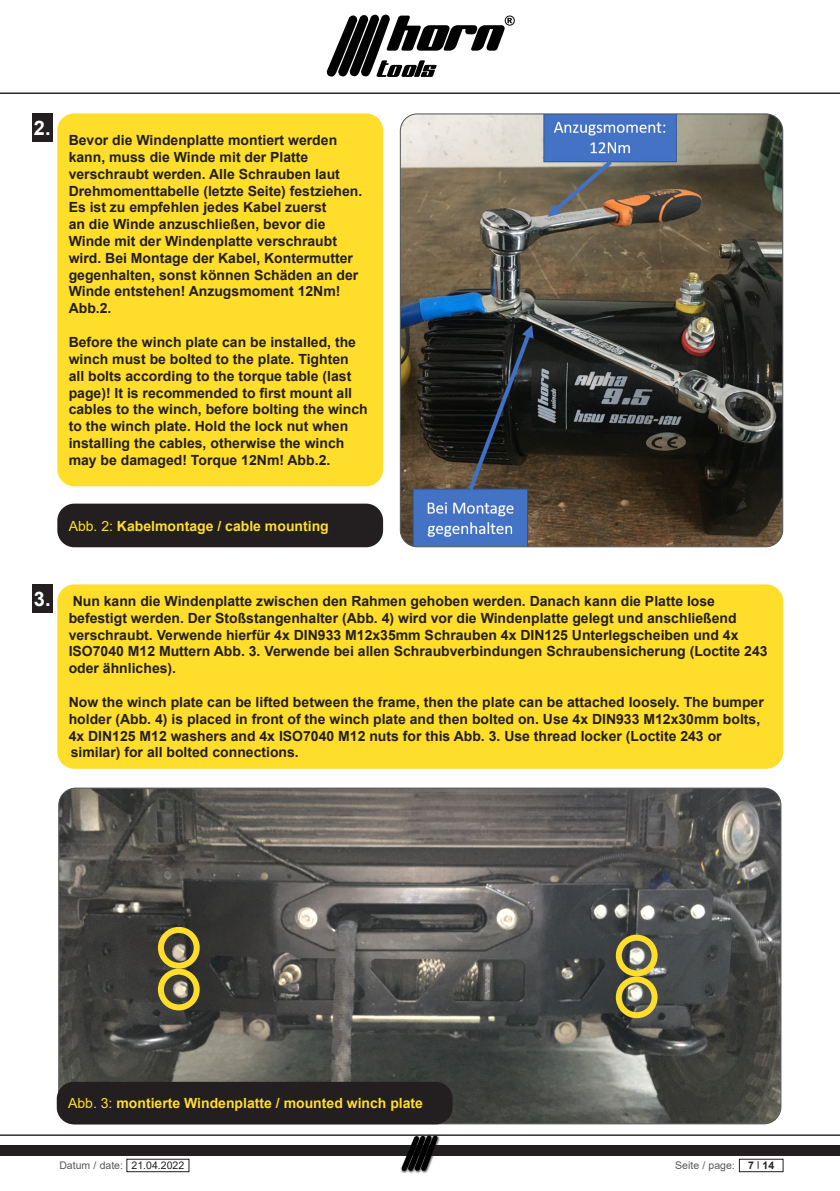
<style>
.page{position:relative;width:840px;height:1191px;background:#fff}
.page>*{position:absolute;margin:0;border:0;box-sizing:border-box;transform-origin:0 0}
.t1{font:700 20px "Arial";color:#fff}
.t2{font:700 14px/16.8px "Arial";color:#231f20}
.t3{font:700 14px "Arial";color:#ffdd2b}
.t4{font:10.4px "Arial";color:#57585a}
.t5{font:700 10.4px "Arial";color:#231f20}
.s1{font-weight:400}
.s2{color:#231f20}
</style>
<div class="page">
<svg style="left:0;top:18px;width:839px;height:76px"></svg>
<svg style="left:326px;top:14px;width:188px;height:63px"></svg>
<svg style="left:0;top:1134px;width:839px;height:40px"></svg>
<div style="left:0;top:1146px;width:839px;height:10px;background:#231f20"></div>
<div style="left:400px;top:1135px;width:40px;height:38px;background:#231f20;opacity:.75"></div>
<svg style="left:401px;top:1135px;width:36px;height:36px"></svg>
<div style="left:739px;top:1159px;width:43px;height:12px;background:#fff"></div>
<div style="left:738px;top:1159px;width:44px;height:12px;border:1px solid #231f20"></div>
<div style="left:127px;top:1159px;width:62px;height:12px;background:#fff"></div>
<div style="left:127px;top:1159px;width:62px;height:12px;border:1px solid #231f20"></div>
<div style="left:57px;top:503px;width:326px;height:44px;background:#231f20;border-radius:17px"></div>
<img style="left:401px;top:114px;width:381px;height:433px">
<div style="left:32px;top:113px;width:21px;height:29px;background:#231f20"></div>
<div style="left:57px;top:113px;width:326px;height:373px;background:#ffdd2b;border-radius:17px"></div>
<img style="left:59px;top:789px;width:721px;height:334px">
<div style="left:615px;top:934px;width:42px;height:42px;border:6px solid #ffdd2b;border-radius:50%"></div>
<div style="left:32px;top:584px;width:21px;height:29px;background:#231f20"></div>
<div style="left:57px;top:584px;width:725px;height:185px;background:#ffdd2b;border-radius:17px"></div>
<div style="left:615px;top:976px;width:42px;height:42px;border:6px solid #ffdd2b;border-radius:50%"></div>
<div style="left:158px;top:927px;width:41px;height:41px;border:6px solid #ffdd2b;border-radius:50%"></div>
<div style="left:158px;top:968px;width:41px;height:42px;border:6px solid #ffdd2b;border-radius:50%"></div>
<div style="left:57px;top:1081px;width:395px;height:43px;background:#231f20;border-radius:17px"></div>
<p class="t1" style="left:34px;top:114px;width:18px">2.</p>
<p class="t2" style="left:69px;top:132px;width:295px">Bevor die Windenplatte montiert werden kann, muss die Winde mit der Platte verschraubt werden. Alle Schrauben laut Drehmomenttabelle (letzte Seite) festziehen.<br>Es ist zu empfehlen jedes Kabel zuerst<br>an die Winde anzuschließen, bevor die Winde mit der Windenplatte verschraubt wird. Bei Montage der Kabel, Kontermutter gegenhalten, sonst können Schäden an der Winde entstehen! Anzugsmoment 12Nm!<br>Abb.2.</p>
<p class="t2" style="left:69px;top:334px;width:300px">Before the winch plate can be installed, the winch must be bolted to the plate. Tighten all bolts according to the torque table (last page)! It is recommended to first mount all cables to the winch, before bolting the winch to the winch plate. Hold the lock nut when installing the cables, otherwise the winch may be damaged! Torque 12Nm! Abb.2.</p>
<p class="t3" style="left:69px;top:516px;width:261px"><span class="s1">Abb. 2:</span> Kabelmontage / cable mounting</p>
<p class="t1" style="left:34px;top:585px;width:18px">3.</p>
<p class="t2" style="left:69px;top:593px;width:700px">Nun kann die Windenplatte zwischen den Rahmen gehoben werden. Danach kann die Platte lose befestigt werden. Der Stoßstangenhalter (Abb. 4) wird vor die Windenplatte gelegt und anschließend verschraubt. Verwende hierfür 4x DIN933 M12x35mm Schrauben 4x DIN125 Unterlegscheiben und 4x ISO7040 M12 Muttern Abb. 3. Verwende bei allen Schraubverbindungen Schraubensicherung (Loctite 243 oder ähnliches).</p>
<p class="t2" style="left:69px;top:694px;width:696px">Now the winch plate can be lifted between the frame, then the plate can be attached loosely. The bumper holder (Abb. 4) is placed in front of the winch plate and then bolted on. Use 4x DIN933 M12x30mm bolts, 4x DIN125 M12 washers and 4x ISO7040 M12 nuts for this Abb. 3. Use thread locker (Loctite 243 or similar) for all bolted connections.</p>
<p class="t3" style="left:68px;top:1093px;width:356px"><span class="s1">Abb. 3:</span> montierte Windenplatte / mounted winch plate</p>
<p class="t4" style="left:59px;top:1158px;width:126px">Datum / date: <span class="s2">21.04.2022</span></p>
<p class="t4" style="left:674px;top:1158px;width:61px">Seite / page:</p>
<p class="t5" style="left:747px;top:1158px;width:28px">7 <sup>|</sup> 14</p>
</div>
